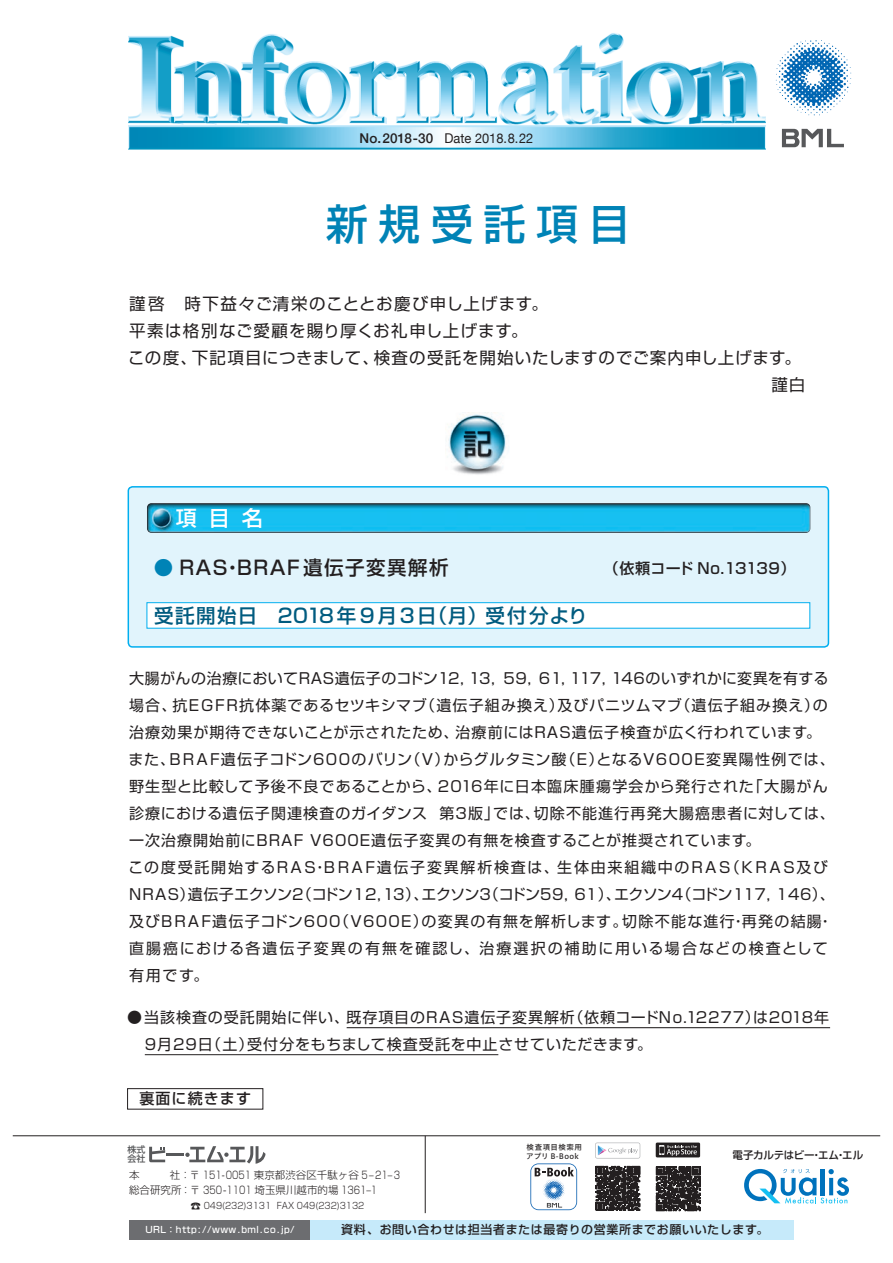
<style>
.page{position:relative;width:893px;height:1263px;background:#fff}
.page>*{position:absolute;margin:0;border:0;box-sizing:border-box;transform-origin:0 0}
.t1{font:500 42px "Shin Go Pro";letter-spacing:.25em;color:#0083b6}
.t2{font:500 21px "Shin Go Pro";color:#fff}
.t3{font:500 19.5px "Shin Go Pro";letter-spacing:.075em;color:#005b7f}
.t4{font:500 19.5px "Shin Go Pro";letter-spacing:.075em;color:#231f20}
.t5{font:16.5px "Shin Go Pro";letter-spacing:.055em;color:#231f20}
.t6{font:15px/27px "Shin Go Pro";letter-spacing:.065em;color:#231f20}
.t7{font:500 15px "Shin Go Pro";letter-spacing:.015em;color:#231f20}
.t8{font:500 15px "Shin Go Pro";letter-spacing:.075em;color:#231f20}
.t9{font:13.5px "Helvetica Neue";color:#231f20;scale:.95 1}
.t10{font:500 12px "Shin Go Pro";letter-spacing:.05em;color:#231f20}
.t11{font:300 10.5px/15px "Shin Go Pro";color:#231f20}
.t12{font:500 10.5px "Shin Go Pro";letter-spacing:-.025em;color:#231f20}
.t13{font:300 9px "Shin Go Pro";color:#231f20;scale:.9 1}
.t14{font:500 9px "Shin Go Pro";letter-spacing:.05em;color:#fff}
.t15{font:500 9px/9.4px "Shin Go Pro";color:#57585a}
.t16{font:7.5px/9px "Hiragino UD Sans Std W5";letter-spacing:.05em;color:#231f20}
.s1{font-weight:500}
.s2{color:#0083b6}
.s3{font-size:10.5px}
</style>
<div class="page">
<img style="left:128px;top:33px;width:663px;height:117px">
<svg style="left:776px;top:40px;width:75px;height:75px"></svg>
<svg style="left:782px;top:129px;width:62px;height:18px"></svg>
<hr style="left:425px;top:1136px;width:1px;height:77px;background:#231f20">
<hr style="left:13px;top:1135px;width:867px;height:1px;background:#231f20">
<div style="left:310px;top:1220px;width:484px;height:19px;background:#c6eafa"></div>
<div style="left:130px;top:1220px;width:180px;height:19px;background:#6c6d70"></div>
<svg style="left:744px;top:1169px;width:105px;height:34px"></svg>
<svg style="left:149px;top:1147px;width:16px;height:15px"></svg>
<hr style="left:166px;top:1153px;width:18px;height:3px;background:#57585a">
<svg style="left:185px;top:1146px;width:81px;height:18px"></svg>
<svg style="left:529px;top:1162px;width:50px;height:50px"></svg>
<svg style="left:530px;top:1163px;width:47px;height:47px"></svg>
<svg style="left:655px;top:1142px;width:45px;height:16px"></svg>
<svg style="left:655px;top:1166px;width:46px;height:46px"></svg>
<svg style="left:656px;top:1167px;width:44px;height:44px;background:#373435"></svg>
<svg style="left:595px;top:1143px;width:45px;height:15px"></svg>
<svg style="left:595px;top:1165px;width:46px;height:46px"></svg>
<svg style="left:596px;top:1166px;width:44px;height:44px;background:#373334"></svg>
<img style="left:448px;top:412px;width:61px;height:63px">
<div style="left:128px;top:487px;width:700px;height:160px;background:#e1f4fc;border-radius:4px"></div>
<div style="left:128px;top:486px;width:701px;height:162px;border:2px solid #00aeef;border-radius:4px"></div>
<div style="left:147px;top:603px;width:663px;height:25px;background:#fff"></div>
<div style="left:147px;top:602px;width:663px;height:26px;border:1px solid #00aeef"></div>
<img style="left:147px;top:503px;width:663px;height:30px">
<div style="left:127px;top:1088px;width:136px;height:21px;border:1px solid #231f20"></div>
<hr style="left:347px;top:1027px;width:483px;height:1px;background:#231f20">
<hr style="left:145px;top:1054px;width:353px;height:1px;background:#231f20">
<p class="t9" style="left:360px;top:128px;width:184px"><span class="s1">No.2018-30</span> Date 2018.8.22</p>
<h1 class="t1" style="left:326px;top:189px;width:306px">新規受託項目</h1>
<p class="t5" style="left:129px;top:290px;width:420px">謹啓　時下益々ご清栄のこととお慶び申し上げます。</p>
<p class="t5" style="left:129px;top:317px;width:400px">平素は格別なご愛顧を賜り厚くお礼申し上げます。</p>
<p class="t5" style="left:128px;top:344px;width:674px">この度、下記項目につきまして、検査の受託を開始いたしますのでご案内申し上げます。</p>
<p class="t5" style="left:771px;top:371px;width:35px">謹白</p>
<h2 class="t2" style="left:176px;top:501px;width:89px">項目名</h2>
<h3 class="t4" style="left:154px;top:552px;width:296px"><span class="s2">●</span> RAS・BRAF 遺伝子変異解析</h3>
<p class="t7" style="left:604px;top:556px;width:193px">（依頼コード No.13139）</p>
<h3 class="t3" style="left:154px;top:599px;width:435px">受託開始日　2018年 9月3日（月）受付分より</h3>
<p class="t6" style="left:128px;top:663px;width:708px">大腸がんの治療においてRAS遺伝子のコドン12, 13, 59, 61, 117, 146のいずれかに変異を有する場合、抗EGFR抗体薬であるセツキシマブ（遺伝子組み換え）及びパニツムマブ（遺伝子組み換え）の治療効果が期待できないことが示されたため、治療前にはRAS遺伝子検査が広く行われています。また、BRAF遺伝子コドン600のバリン（V）からグルタミン酸（E）となるV600E変異陽性例では、野生型と比較して予後不良であることから、2016年に日本臨床腫瘍学会から発行された「大腸がん診療における遺伝子関連検査のガイダンス　第3版」では、切除不能進行再発大腸癌患者に対しては、一次治療開始前にBRAF V600E遺伝子変異の有無を検査することが推奨されています。<br>この度受託開始するRAS・BRAF遺伝子変異解析検査は、生体由来組織中のRAS（KRAS及びNRAS）遺伝子エクソン2（コドン12, 13）、エクソン3（コドン59, 61）、エクソン4（コドン117, 146）、及びBRAF遺伝子コドン600（V600E）の変異の有無を解析します。切除不能な進行・再発の結腸・直腸癌における各遺伝子変異の有無を確認し、治療選択の補助に用いる場合などの検査として有用です。</p>
<p class="t6" style="left:145px;top:1002px;width:686px;text-indent:-18px">●当該検査の受託開始に伴い、既存項目のRAS遺伝子変異解析（依頼コードNo.12277）は2018年<br>9月29日（土）受付分をもちまして検査受託を中止させていただきます。</p>
<p class="t8" style="left:139px;top:1086px;width:113px">裏面に続きます</p>
<p class="t15" style="left:127px;top:1143px;width:19px">株式会社</p>
<p class="t16" style="left:526px;top:1142px;width:57px">検査項目検索用アプリ B-Book</p>
<p class="t11" style="left:129px;top:1166px;width:272px">本 　　 社：〒 151-0051 東京都渋谷区千駄ヶ谷 5–21–3総合研究所：〒 350-1101 埼玉県川越市的場 1361–1</p>
<p class="t13" style="left:191px;top:1198px;width:195px"><span class="s3">☎</span> 049(232)3131　FAX 049(232)3132</p>
<p class="t12" style="left:732px;top:1146px;width:132px">電子カルテはビー・エム・エル</p>
<p class="t14" style="left:145px;top:1222px;width:151px">URL：http://www.bml.co.jp/</p>
<p class="t10" style="left:341px;top:1219px;width:429px">資料、お問い合わせは担当者または最寄りの営業所までお願いいたします。</p>
</div>
